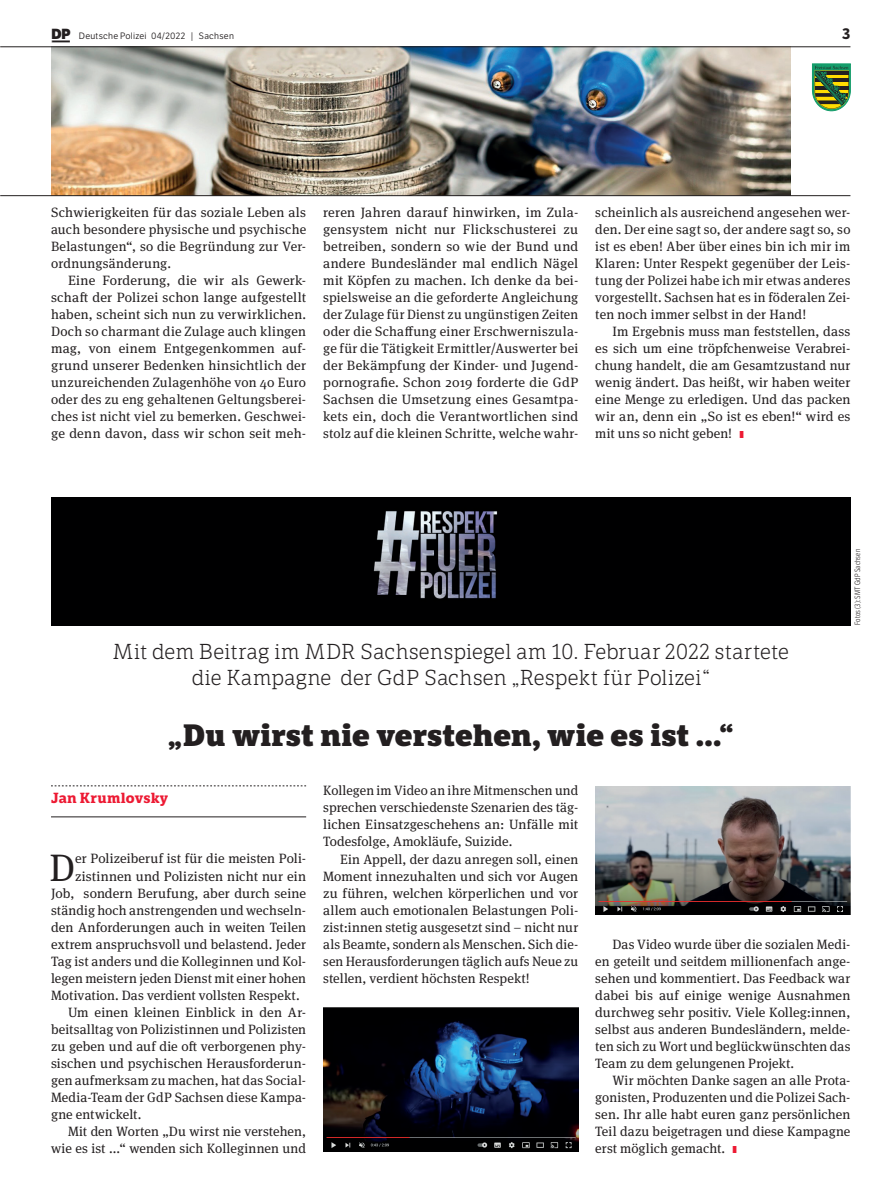
<style>
.page{position:relative;width:893px;height:1191px;background:#fff}
.page>*{position:absolute;margin:0;border:0;box-sizing:border-box;transform-origin:0 0}
.t1{font:38.25px "Meta Serif Pro";color:#231f20}
.t2{font:800 30px "LFT Etica Sheriff";letter-spacing:.005em;color:#231f20}
.t3{font:300 21px/25.5px "LFT Etica Sheriff";color:#231f20;text-align:center}
.t4{font:700 15px "LFT Etica";color:#231f20}
.t5{font:700 14.25px "LFT Etica Sheriff";letter-spacing:.015em;color:#ed1a33}
.t6{font:13.5px/17px "Meta Serif Pro";letter-spacing:.01em;color:#231f20;text-align:justify}
.t7{font:9px "LFT Etica Bk";letter-spacing:.025em;color:#231f20}
.t8{font:300 7.5px "LFT Etica Condensed";letter-spacing:.025em;color:#231f20}
.s1{font-family:"LFT Etica XB";font-size:14.25px}
.s2{font-size:9.3px}
.s3{font-family:"LFT Etica";font-weight:700;font-size:9.75px;color:#ed1a33}
</style>
<div class="page">
<svg style="left:812px;top:64px;width:38px;height:47px;background:#618444"></svg>
<img style="left:51px;top:48px;width:740px;height:147px">
<hr style="left:0;top:195px;width:850px;height:1px;background:#231f20">
<svg style="left:52px;top:40px;width:18px;height:2px"></svg>
<hr style="left:0;top:47px;width:850px;height:1px;background:#231f20">
<svg style="left:51px;top:785px;width:255px;height:1px"></svg>
<hr style="left:51px;top:816px;width:255px;height:1px;background:#231f20">
<div style="left:52px;top:497px;width:798px;height:128px;background:#000001"></div>
<img style="left:595px;top:786px;width:255px;height:128px">
<img style="left:323px;top:1007px;width:256px;height:144px">
<p class="t7" style="left:52px;top:31px;width:184px"><span class="s1">DP</span> Deutsche Polizei 04/2022 <span class="s2">|</span> Sachsen</p>
<p class="t4" style="left:842px;top:25px;width:10px">3</p>
<p class="t6" style="left:51px;top:203px;width:257px">Schwierigkeiten für das soziale Leben als auch besondere physische und psychische Belastungen“, so die Begründung zur Ver&shy;ordnungsänderung.</p>
<p class="t6" style="left:51px;top:271px;width:257px;text-indent:17px">Eine Forderung, die wir als Gewerk&shy;schaft der Polizei schon lange aufgestellt haben, scheint sich nun zu verwirklichen.<br>Doch so charmant die Zulage auch klingen mag, von einem Entgegenkommen auf&shy;grund unserer Bedenken hinsichtlich der unzureichenden Zulagenhöhe von 40 Euro oder des zu eng gehaltenen Geltungsberei&shy;ches ist nicht viel zu bemerken. Geschwei&shy;ge denn davon, dass wir schon seit meh-</p>
<p class="t6" style="left:323px;top:203px;width:257px">reren Jahren darauf hinwirken, im Zula&shy;gensystem nicht nur Flickschusterei zu betreiben, sondern so wie der Bund und andere Bundesländer mal endlich Nägel mit Köpfen zu machen. Ich denke da bei&shy;spielsweise an die geforderte Angleichung der Zulage für Dienst zu ungünstigen Zeiten oder die Schaffung einer Erschwerniszula&shy;ge für die Tätigkeit Ermittler/Auswerter bei der Bekämpfung der Kinder- und Jugend&shy;pornografie. Schon 2019 forderte die GdP Sachsen die Umsetzung eines Gesamtpa&shy;kets ein, doch die Verantwortlichen sind stolz auf die kleinen Schritte, welche wahr-</p>
<p class="t6" style="left:595px;top:203px;width:257px">scheinlich als ausreichend angesehen wer&shy;den. Der eine sagt so, der andere sagt so, so ist es eben! Aber über eines bin ich mir im Klaren: Unter Respekt gegenüber der Leis&shy;tung der Polizei habe ich mir etwas anderes vorgestellt. Sachsen hat es in föderalen Zei&shy;ten noch immer selbst in der Hand!</p>
<p class="t6" style="left:595px;top:322px;width:257px;text-indent:17px">Im Ergebnis muss man feststellen, dass es sich um eine tröpfchenweise Verabrei&shy;chung handelt, die am Gesamtzustand nur wenig ändert. Das heißt, wir haben weiter eine Menge zu erledigen. Und das packen wir an, denn ein „So ist es eben!“ wird es mit uns so nicht geben! <span class="s3">I</span></p>
<p class="t8" style="left:853px;top:625px;width:78px;rotate:-90deg">Fotos (3): SMT GdP Sachsen</p>
<h3 class="t3" style="left:112px;top:639px;width:678px">Mit dem Beitrag im MDR Sachsenspiegel am 10. Februar 2022 startete die Kampagne der GdP Sachsen „Respekt für Polizei“</h3>
<h2 class="t2" style="left:168px;top:716px;width:566px">„Du wirst nie verstehen, wie es ist ...“</h2>
<p class="t5" style="left:51px;top:789px;width:119px">Jan Krumlovsky</p>
<h1 class="t1" style="left:50px;top:839px;width:27px">D</h1>
<p class="t6" style="left:75px;top:849px;width:232px">er Polizeiberuf ist für die meisten Poli-</p>
<p class="t6" style="left:75px;top:866px;width:232px">zistinnen und Polizisten nicht nur ein</p>
<p class="t6" style="left:51px;top:883px;width:257px">Job, sondern Berufung, aber durch seine</p>
<p class="t6" style="left:51px;top:900px;width:257px">ständig hoch anstrengenden und wechseln-</p>
<p class="t6" style="left:51px;top:917px;width:257px">den Anforderungen auch in weiten Teilen</p>
<p class="t6" style="left:51px;top:934px;width:257px">extrem anspruchsvoll und belastend. Jeder</p>
<p class="t6" style="left:51px;top:951px;width:257px">Tag ist anders und die Kolleginnen und Kol-</p>
<p class="t6" style="left:51px;top:968px;width:257px">legen meistern jeden Dienst mit einer hohen</p>
<p class="t6" style="left:51px;top:985px;width:250px">Motivation. Das verdient vollsten Respekt.</p>
<p class="t6" style="left:68px;top:1002px;width:240px">Um einen kleinen Einblick in den Ar-</p>
<p class="t6" style="left:51px;top:1019px;width:257px">beitsalltag von Polizistinnen und Polizisten</p>
<p class="t6" style="left:51px;top:1036px;width:257px">zu geben und auf die oft verborgenen phy-</p>
<p class="t6" style="left:51px;top:1053px;width:257px">sischen und psychischen Herausforderun-</p>
<p class="t6" style="left:51px;top:1070px;width:257px">gen aufmerksam zu machen, hat das Social-</p>
<p class="t6" style="left:51px;top:1087px;width:257px">Media-Team der GdP Sachsen diese Kampa-</p>
<p class="t6" style="left:51px;top:1104px;width:92px">gne entwickelt.</p>
<p class="t6" style="left:68px;top:1121px;width:240px">Mit den Worten „Du wirst nie verstehen,</p>
<p class="t6" style="left:51px;top:1138px;width:257px">wie es ist ...“ wenden sich Kolleginnen und</p>
<p class="t6" style="left:323px;top:781px;width:257px">Kollegen im Video an ihre Mitmenschen und sprechen verschiedenste Szenarien des täg&shy;lichen Einsatzgeschehens an: Unfälle mit Todesfolge, Amokläufe, Suizide.</p>
<p class="t6" style="left:323px;top:849px;width:257px;text-indent:17px">Ein Appell, der dazu anregen soll, einen Moment innezuhalten und sich vor Augen zu führen, welchen körperlichen und vor allem auch emotionalen Belastungen Poli&shy;zist:innen stetig ausgesetzt sind – nicht nur als Beamte, sondern als Menschen. Sich die&shy;sen Herausforderungen täglich aufs Neue zu stellen, verdient höchsten Respekt!</p>
<p class="t6" style="left:595px;top:934px;width:257px;text-indent:17px">Das Video wurde über die sozialen Medi&shy;en geteilt und seitdem millionenfach ange&shy;sehen und kommentiert. Das Feedback war dabei bis auf einige wenige Ausnahmen durchweg sehr positiv. Viele Kolleg:innen, selbst aus anderen Bundesländern, melde&shy;ten sich zu Wort und beglückwünschten das Team zu dem gelungenen Projekt.</p>
<p class="t6" style="left:595px;top:1070px;width:257px;text-indent:17px">Wir möchten Danke sagen an alle Prota&shy;gonisten, Produzenten und die Polizei Sach&shy;sen. Ihr alle habt euren ganz persönlichen Teil dazu beigetragen und diese Kampagne erst möglich gemacht. <span class="s3">I</span></p>
</div>
